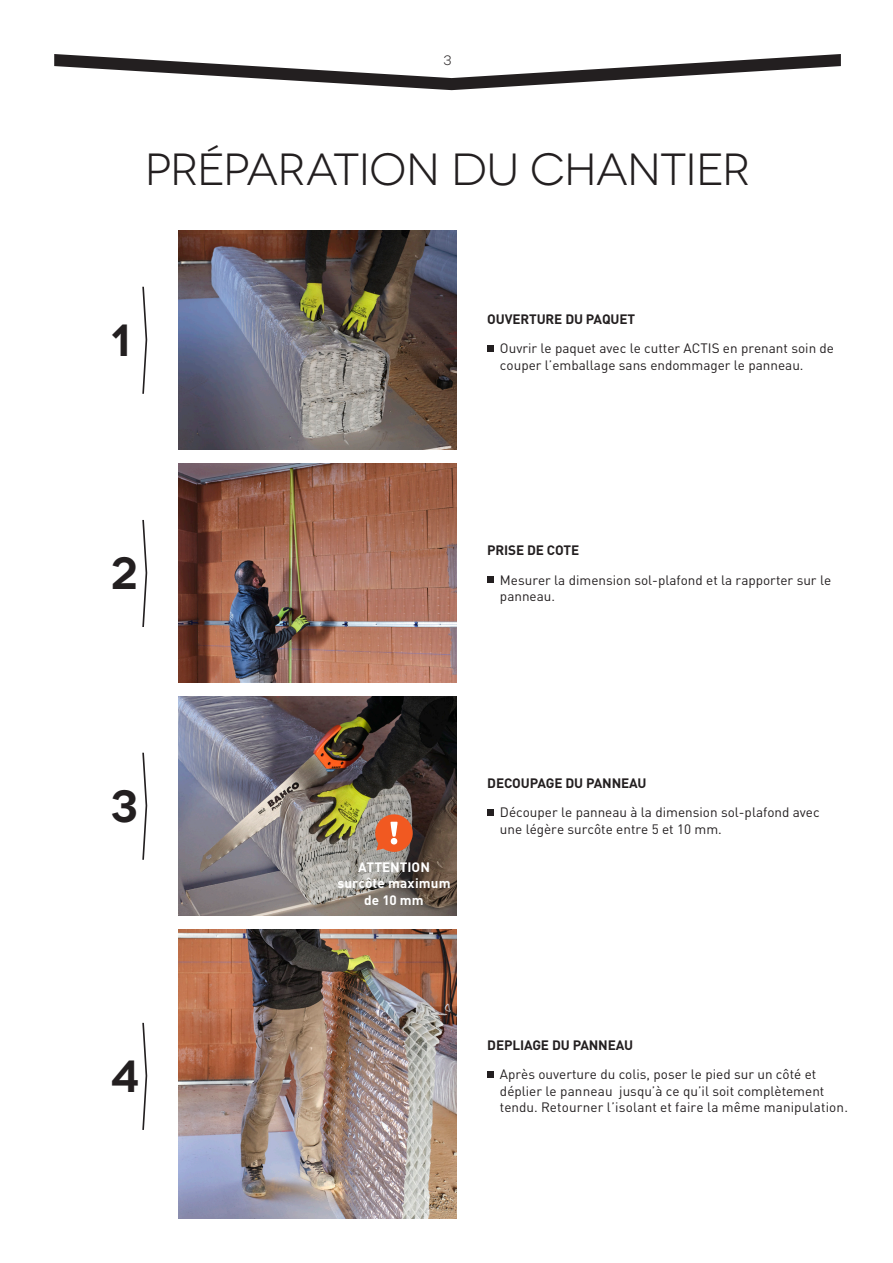
<style>
.page{position:relative;width:893px;height:1263px;background:#fff}
.page>*{position:absolute;margin:0;border:0;box-sizing:border-box;transform-origin:0 0}
.gros_titre_light{font:45px "Novecentowide";letter-spacing:-.02em;color:#231f20}
.titre_bold_2{font:600 45px "Novecentowide";color:#231f20}
.t1{font:13.5px/16.5px "DIN";color:#231f20}
.Texte_courant{font:700 13.5px "DIN";letter-spacing:-.01em;color:#231f20}
.t2{font:700 13.5px/16.5px "DIN";letter-spacing:.01em;color:#fff;text-align:center}
.titre_bold_orange{font:13.5px "Novecentowide";color:#231f20}
</style>
<div class="page">
<div style="left:487px;top:345px;width:7px;height:7px;background:#231f20"></div>
<div style="left:487px;top:577px;width:7px;height:6px;background:#231f20"></div>
<div style="left:487px;top:809px;width:7px;height:7px;background:#231f20"></div>
<div style="left:487px;top:1071px;width:7px;height:7px;background:#231f20"></div>
<img style="left:178px;top:231px;width:278px;height:219px">
<img style="left:178px;top:464px;width:278px;height:219px">
<img style="left:178px;top:697px;width:278px;height:219px">
<img style="left:178px;top:930px;width:278px;height:288px">
<svg style="left:142px;top:287px;width:5px;height:107px"></svg>
<svg style="left:142px;top:520px;width:5px;height:107px"></svg>
<svg style="left:142px;top:753px;width:5px;height:107px"></svg>
<svg style="left:142px;top:1023px;width:5px;height:107px"></svg>
<svg style="left:54px;top:54px;width:787px;height:36px"></svg>
<svg style="left:374px;top:812px;width:40px;height:43px;background:#cb714f"></svg>
<p class="titre_bold_orange" style="left:444px;top:53px;width:9px">3</p>
<p class="gros_titre_light" style="left:145px;top:143px;width:607px">PRÉPARATION DU CHANTIER</p>
<p class="titre_bold_2" style="left:110px;top:313px;width:22px">1</p>
<p class="Texte_courant" style="left:487px;top:310px;width:149px">OUVERTURE DU PAQUET</p>
<p class="t1" style="left:500px;top:340px;width:336px">Ouvrir le paquet avec le cutter ACTIS en prenant soin de couper l’emballage sans endommager le panneau.</p>
<p class="titre_bold_2" style="left:110px;top:546px;width:28px">2</p>
<p class="Texte_courant" style="left:487px;top:542px;width:93px">PRISE DE COTE</p>
<p class="t1" style="left:500px;top:571px;width:333px">Mesurer la dimension sol-plafond et la rapporter sur le panneau.</p>
<p class="titre_bold_2" style="left:110px;top:779px;width:29px">3</p>
<p class="titre_bold_2" style="left:110px;top:1049px;width:31px">4</p>
<p class="t2" style="left:337px;top:858px;width:115px">ATTENTION surcôte maximum de 10 mm</p>
<p class="Texte_courant" style="left:487px;top:774px;width:161px">DECOUPAGE DU PANNEAU</p>
<p class="t1" style="left:500px;top:804px;width:321px">Découper le panneau à la dimension sol-plafond avec une légère surcôte entre 5 et 10 mm.</p>
<p class="Texte_courant" style="left:487px;top:1036px;width:147px">DEPLIAGE DU PANNEAU</p>
<p class="t1" style="left:500px;top:1066px;width:349px">Après ouverture du colis, poser le pied sur un côté et déplier le panneau jusqu’à ce qu’il soit complètement tendu. Retourner l’isolant et faire la même manipulation.</p>
</div>
